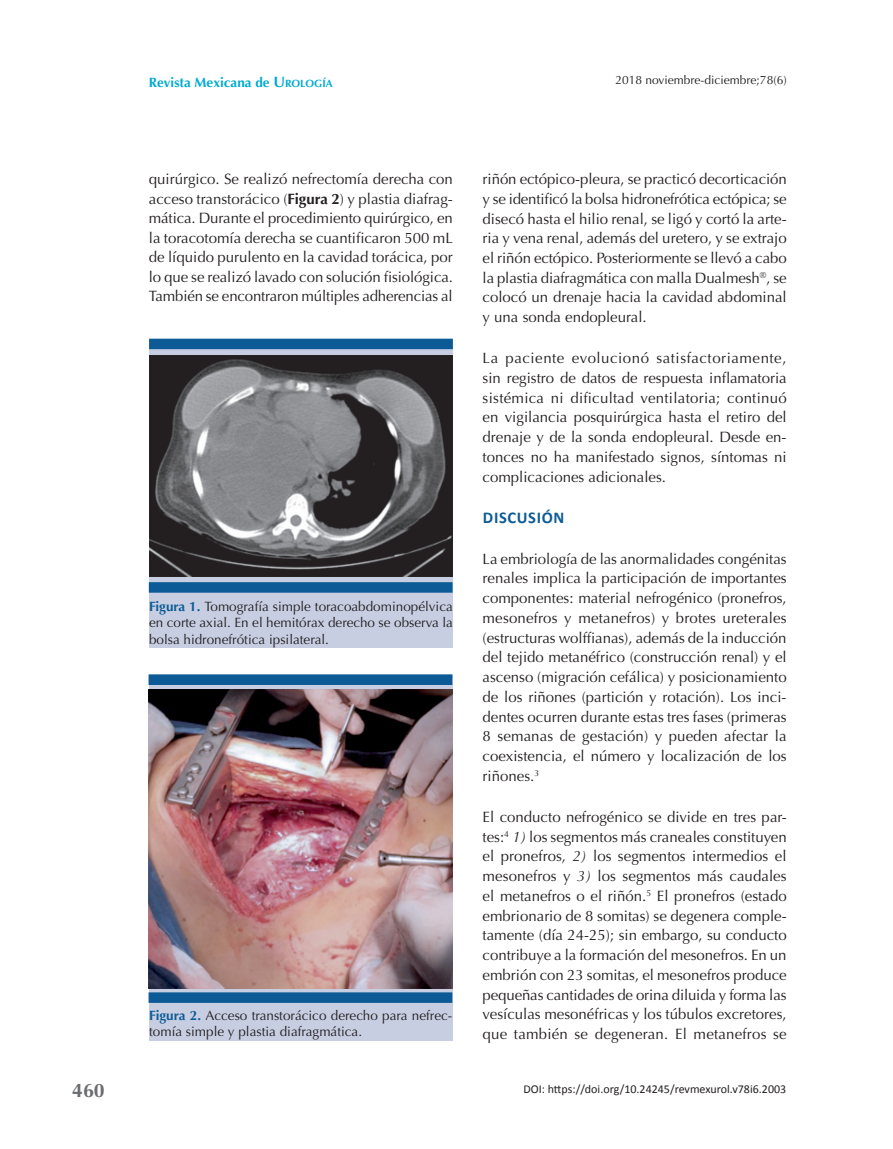
<style>
.page{position:relative;width:893px;height:1149px;background:#fff}
.page>*{position:absolute;margin:0;border:0;box-sizing:border-box;transform-origin:0 0}
.t1{font:700 19.5px "Optima";color:#6c6d70}
.t2{font:700 16.5px "Calibri";letter-spacing:.04em;color:#0d5b96}
.t3{font:15px/19.8px "Optima";color:#231f20;text-align:justify}
.t4{font:13.5px/16.5px "Optima";color:#231f20;text-align:justify}
.t5{font:700 13.5px "Optima";color:#00abd2}
.t6{font:12px "Calibri";color:#231f20}
.t7{font:12px "Optima";color:#231f20}
.s1{font-size:15px}
.s2{font-size:10.5px}
.s3{font-weight:700}
.s4{font-style:italic}
.s5{font-weight:700;color:#0d5b96}
</style>
<div class="page">
<div style="left:149px;top:674px;width:304px;height:366px;background:#c8cee2"></div>
<div style="left:149px;top:340px;width:303px;height:307px;background:#c8cee2"></div>
<img style="left:149px;top:355px;width:304px;height:221px">
<img style="left:149px;top:689px;width:303px;height:299px">
<div style="left:149px;top:338px;width:304px;height:11px;background:#0d5b96"></div>
<div style="left:149px;top:582px;width:304px;height:10px;background:#0d5b96"></div>
<div style="left:149px;top:674px;width:303px;height:10px;background:#0d5b96"></div>
<div style="left:149px;top:992px;width:303px;height:10px;background:#0d5b96"></div>
<h1 class="t1" style="left:72px;top:1079px;width:34px">460</h1>
<p class="t5" style="left:149px;top:74px;width:186px">Revista Mexicana de <span class="s1">U</span><span class="s2">ROLOGÍA</span></p>
<p class="t7" style="left:615px;top:73px;width:173px">2018 noviembre-diciembre;78(6)</p>
<p class="t3" style="left:149px;top:169px;width:306px">quirúrgico. Se realizó nefrectomía derecha con acceso transtorácico (<span class="s3">Figura 2</span>) y plastia diafrag&shy;mática. Durante el procedimiento quirúrgico, en la toracotomía derecha se cuantificaron 500 mL de líquido purulento en la cavidad torácica, por lo que se realizó lavado con solución fisiológica.<br>También se encontraron múltiples adherencias al</p>
<p class="t3" style="left:483px;top:169px;width:306px">riñón ectópico-pleura, se practicó decorticación y se identificó la bolsa hidronefrótica ectópica; se disecó hasta el hilio renal, se ligó y cortó la arte&shy;ria y vena renal, además del uretero, y se extrajo el riñón ectópico. Posteriormente se llevó a cabo la plastia diafragmática con malla Dualmesh<sup>®</sup>, se colocó un drenaje hacia la cavidad abdominal y una sonda endopleural.</p>
<p class="t3" style="left:483px;top:348px;width:306px">La paciente evolucionó satisfactoriamente, sin registro de datos de respuesta inflamatoria sistémica ni dificultad ventilatoria; continuó en vigilancia posquirúrgica hasta el retiro del drenaje y de la sonda endopleural. Desde en&shy;tonces no ha manifestado signos, síntomas ni complicaciones adicionales.</p>
<p class="t2" style="left:483px;top:506px;width:83px">DISCUSIÓN</p>
<p class="t3" style="left:483px;top:548px;width:306px">La embriología de las anormalidades congénitas renales implica la participación de importantes componentes: material nefrogénico (pronefros, mesonefros y metanefros) y brotes ureterales (estructuras wolffianas), además de la inducción del tejido metanéfrico (construcción renal) y el ascenso (migración cefálica) y posicionamiento de los riñones (partición y rotación). Los inci&shy;dentes ocurren durante estas tres fases (primeras 8 semanas de gestación) y pueden afectar la coexistencia, el número y localización de los riñones.<sup>3</sup></p>
<p class="t3" style="left:483px;top:806px;width:306px">El conducto nefrogénico se divide en tres par&shy;tes:<sup>4</sup> <span class="s4">1)</span> los segmentos más craneales constituyen el pronefros, <span class="s4">2)</span> los segmentos intermedios el mesonefros y <span class="s4">3)</span> los segmentos más caudales el metanefros o el riñón.<sup>5</sup> El pronefros (estado embrionario de 8 somitas) se degenera comple&shy;tamente (día 24-25); sin embargo, su conducto contribuye a la formación del mesonefros. En un embrión con 23 somitas, el mesonefros produce pequeñas cantidades de orina diluida y forma las vesículas mesonéfricas y los túbulos excretores, que también se degeneran. El metanefros se</p>
<p class="t4" style="left:149px;top:597px;width:305px"><span class="s5">Figura 1.</span> Tomografía simple toracoabdominopélvica en corte axial. En el hemitórax derecho se observa la bolsa hidronefrótica ipsilateral.</p>
<p class="t4" style="left:149px;top:1006px;width:305px"><span class="s5">Figura 2.</span> Acceso transtorácico derecho para nefrec&shy;tomía simple y plastia diafragmática.</p>
<p class="t6" style="left:523px;top:1081px;width:264px">DOI: https://doi.org/10.24245/revmexurol.v78i6.2003</p>
</div>
